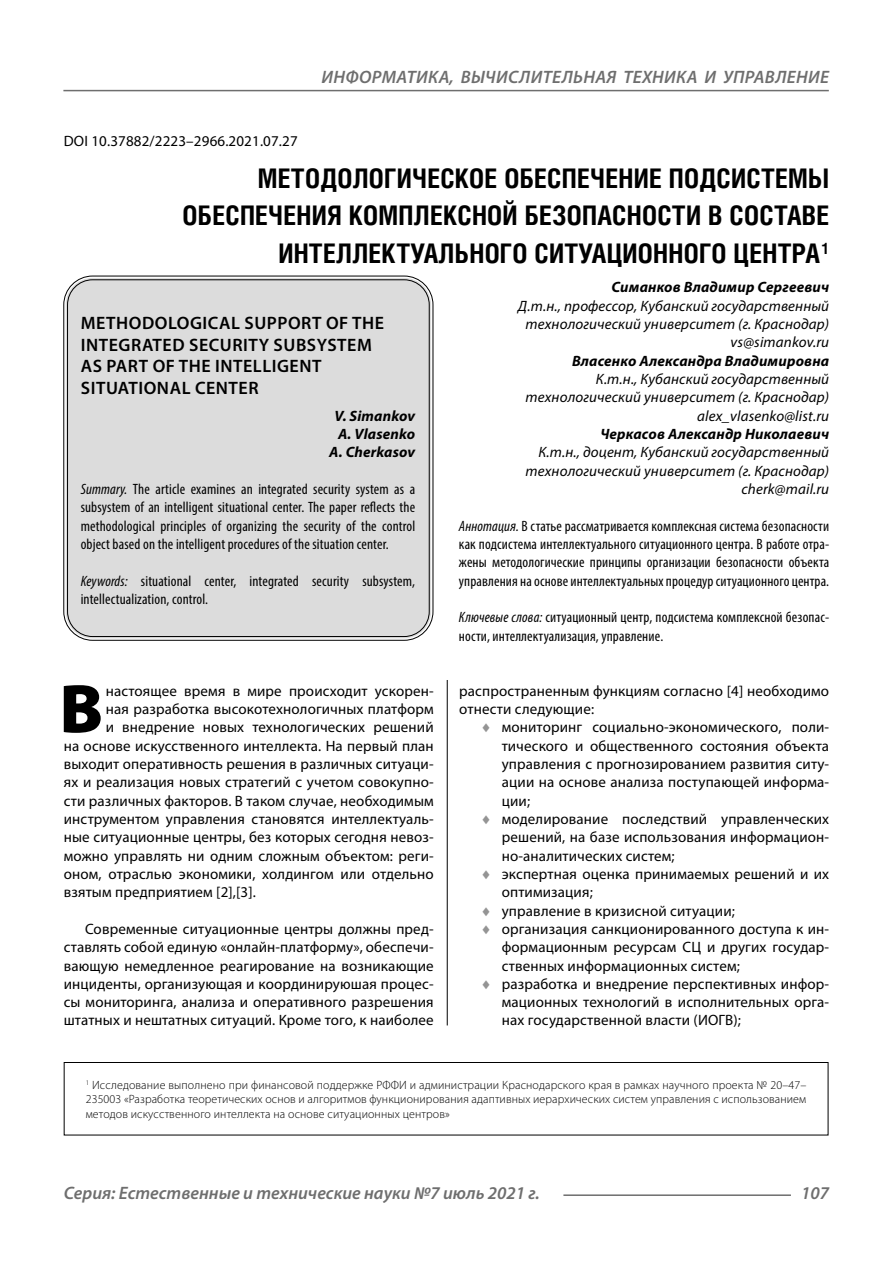
<style>
.page{position:relative;width:893px;height:1263px;background:#fff}
.page>*{position:absolute;margin:0;border:0;box-sizing:border-box;transform-origin:0 0}
.Bukvica{font:900 69.3px "Myriad Pro";color:#000}
.Header{font:700 27px/37.5px "Helios Cond C";letter-spacing:.01em;color:#000;text-align:right}
.t1{font:italic 600 18px "Myriad Pro";color:#6e6e6e}
.Header-eng{font:600 18px/21.6px "Myriad Pro";letter-spacing:.03em;color:#000}
.Normal{font:15px/18.3px "Myriad Pro";letter-spacing:.01em;color:#000;text-align:justify}
.Bukvica-2{font:15px "Myriad Pro";letter-spacing:.01em;color:#000}
.Annotation-rus{font:condensed 15px/18.3px "Myriad Pro";letter-spacing:.01em;color:#000;text-align:justify}
.Annotation-eng{font:condensed 15px/18.3px "Myriad Pro";letter-spacing:.01em;color:#000;text-align:justify}
.Author-doc{font:italic 15px/18.3px "Myriad Pro";letter-spacing:.01em;color:#000;text-align:right}
.Author{font:italic 700 15px "Myriad Pro";letter-spacing:.01em;color:#000}
.Author-email{font:italic 15px "Myriad Pro";letter-spacing:.01em;color:#000}
.DOI{font:15px "Myriad Pro";letter-spacing:.01em;color:#000}
.Author-eng{font:italic 700 15px "Myriad Pro";letter-spacing:.01em;color:#000}
.Footnote{font:300 12px/14.4px "Myriad Pro";letter-spacing:.01em;color:#000;text-align:justify}
.s1{font-style:italic}
.s2{color:#949494}
</style>
<div class="page">
<hr style="left:447px;top:677px;width:1px;height:348px;background:#000">
<div style="left:43px;top:659px;width:786px;height:21px;background:#fff"></div>
<div style="left:64px;top:1062px;width:764px;height:73px;border:1px solid #000"></div>
<div style="left:66px;top:278px;width:365px;height:360px;background:#dcdcdc;border-radius:27px"></div>
<hr style="left:563px;top:1194px;width:228px;height:2px;background:#6e6e6e">
<hr style="left:63px;top:90px;width:766px;height:1px;background:#6e6e6e">
<p class="t1" style="left:321px;top:66px;width:25px">Информатика</p>
<p class="t1" style="left:450px;top:66px;width:48px">, вычислител</p>
<p class="t1" style="left:573px;top:66px;width:23px">ьная</p>
<p class="t1" style="left:623px;top:66px;width:12px">техника</p>
<p class="t1" style="left:705px;top:66px;width:31px">и управление</p>
<p class="DOI" style="left:64px;top:132px;width:235px">DOI 10.37882/2223–2966.2021.07.27</p>
<p class="Header" style="left:182px;top:159px;width:648px">МЕТОДОЛОГИЧЕСКОЕ ОБЕСПЕЧЕНИЕ ПОДСИСТЕМЫ<br>ОБЕСПЕЧЕНИЯ КОМПЛЕКСНОЙ БЕЗОПАСНОСТИ В СОСТАВЕ<br>ИНТЕЛЛЕКТУАЛЬНОГО СИТУАЦИОННОГО ЦЕНТРА<sup>1</sup></p>
<p class="Author" style="left:611px;top:278px;width:219px">Симанков Владимир Сергеевич</p>
<p class="Author-doc" style="left:518px;top:296px;width:312px;text-align:center">Д.т.н., профессор, Кубанский государственный технологический университет (г. Краснодар)</p>
<p class="Author-email" style="left:731px;top:333px;width:100px">vs@simankov.ru</p>
<p class="Author" style="left:572px;top:351px;width:259px">Власенко Александра Владимировна</p>
<p class="Author-doc" style="left:526px;top:370px;width:305px">К.т.н., Кубанский государственный технологический университет (г. Краснодар)</p>
<p class="Author-email" style="left:697px;top:406px;width:133px">alex_vlasenko@list.ru</p>
<p class="Author" style="left:600px;top:424px;width:230px">Черкасов Александр Николаевич</p>
<p class="Author-doc" style="left:526px;top:443px;width:305px">К.т.н., доцент, Кубанский государственный технологический университет (г. Краснодар)</p>
<p class="Author-email" style="left:741px;top:480px;width:89px">cherk@mail.ru</p>
<p class="Annotation-rus" style="left:459px;top:516px;width:372px"><span class="s1">Аннотация.</span> В статье рассматривается комплексная система безопасности как подсистема интеллектуального ситуационного центра. В работе отра&shy;жены методологические принципы организации безопасности объекта управления на основе интеллектуальных процедур ситуационного центра.</p>
<p class="Annotation-rus" style="left:459px;top:608px;width:372px"><span class="s1">Ключевые слова:</span> ситуационный центр, подсистема комплексной безопас&shy;ности, интеллектуализация, управление.</p>
<p class="Header-eng" style="left:81px;top:312px;width:305px">METHODOLOGICAL SUPPORT OF THE<br>INTEGRATED SECURITY SUBSYSTEM<br>AS PART OF THE INTELLIGENT<br>SITUATIONAL CENTER</p>
<p class="Author-eng" style="left:334px;top:406px;width:82px">V. Simankov</p>
<p class="Author-eng" style="left:338px;top:424px;width:79px">A. Vlasenko</p>
<p class="Author-eng" style="left:329px;top:443px;width:87px">A. Cherkasov</p>
<p class="Annotation-eng" style="left:81px;top:480px;width:336px"><span class="s1">Summary.</span> The article examines an integrated security system as a subsystem of an intelligent situational center. The paper reflects the methodological principles of organizing the security of the control object based on the intelligent procedures of the situation center.</p>
<p class="Annotation-eng" style="left:81px;top:571px;width:336px"><span class="s1">Keywords:</span> situational center, integrated security subsystem, intellectualization, control.</p>
<p class="Bukvica" style="left:59px;top:663px;width:45px">В</p>
<p class="Bukvica-2" style="left:106px;top:681px;width:330px">настоящее время в мире происходит ускорен-</p>
<p class="Bukvica-2" style="left:106px;top:700px;width:330px">ная разработка высокотехнологичных платформ</p>
<p class="Bukvica-2" style="left:106px;top:718px;width:330px">и внедрение новых технологических решений</p>
<p class="Bukvica-2" style="left:64px;top:736px;width:371px">на основе искусственного интеллекта. На первый план</p>
<p class="Bukvica-2" style="left:64px;top:755px;width:371px">выходит оперативность решения в различных ситуаци-</p>
<p class="Bukvica-2" style="left:64px;top:773px;width:371px">ях и реализация новых стратегий с учетом совокупно-</p>
<p class="Bukvica-2" style="left:64px;top:791px;width:371px">сти различных факторов. В таком случае, необходимым</p>
<p class="Bukvica-2" style="left:64px;top:810px;width:371px">инструментом управления становятся интеллектуаль-</p>
<p class="Bukvica-2" style="left:64px;top:828px;width:371px">ные ситуационные центры, без которых сегодня невоз-</p>
<p class="Bukvica-2" style="left:64px;top:846px;width:371px">можно управлять ни одним сложным объектом: реги-</p>
<p class="Bukvica-2" style="left:64px;top:864px;width:371px">оном, отраслью экономики, холдингом или отдельно</p>
<p class="Bukvica-2" style="left:64px;top:883px;width:194px">взятым предприятием [2],[3].</p>
<p class="Normal" style="left:64px;top:919px;width:371px;text-indent:21px">Современные ситуационные центры должны пред&shy;ставлять собой единую «онлайн-платформу», обеспечи&shy;вающую немедленное реагирование на возникающие инциденты, организующая и координируюшая процес&shy;сы мониторинга, анализа и оперативного разрешения штатных и нештатных ситуаций. Кроме того, к наиболее</p>
<p class="Normal" style="left:459px;top:681px;width:371px">распространенным функциям согласно [4] необходимо отнести следующие:</p>
<p class="Normal" style="left:502px;top:718px;width:329px;text-indent:-21px"><span class="s2">♦</span> мониторинг социально-экономического, поли&shy;тического и общественного состояния объекта управления с прогнозированием развития ситу&shy;ации на основе анализа поступающей информа&shy;ции;</p>
<p class="Normal" style="left:502px;top:809px;width:329px;text-indent:-21px"><span class="s2">♦</span> моделирование последствий управленческих решений, на базе использования информацион&shy;но-аналитических систем;</p>
<p class="Normal" style="left:502px;top:864px;width:329px;text-indent:-21px"><span class="s2">♦</span> экспертная оценка принимаемых решений и их оптимизация;</p>
<p class="Normal" style="left:480px;top:901px;width:256px"><span class="s2">♦</span> управление в кризисной ситуации;</p>
<p class="Normal" style="left:502px;top:919px;width:329px;text-indent:-21px"><span class="s2">♦</span> организация санкционированного доступа к ин&shy;формационным ресурсам СЦ и других государ&shy;ственных информационных систем;</p>
<p class="Normal" style="left:502px;top:974px;width:329px;text-indent:-21px"><span class="s2">♦</span> разработка и внедрение перспективных инфор&shy;мационных технологий в исполнительных орга&shy;нах государственной власти (ИОГВ);</p>
<p class="Footnote" style="left:86px;top:1077px;width:722px"><sup>1</sup> Исследование выполнено при финансовой поддержке РФФИ и администрации Краснодарского края в рамках научного проекта № 20–47– 235003 «Разработка теоретических основ и алгоритмов функционирования адаптивных иерархических систем управления с использованием методов искусственного интеллекта на основе ситуационных центров»</p>
<p class="t1" style="left:64px;top:1182px;width:478px">Серия: Естественные и технические науки №7 июль 2021 г.</p>
<p class="t1" style="left:801px;top:1182px;width:30px">107</p>
</div>
